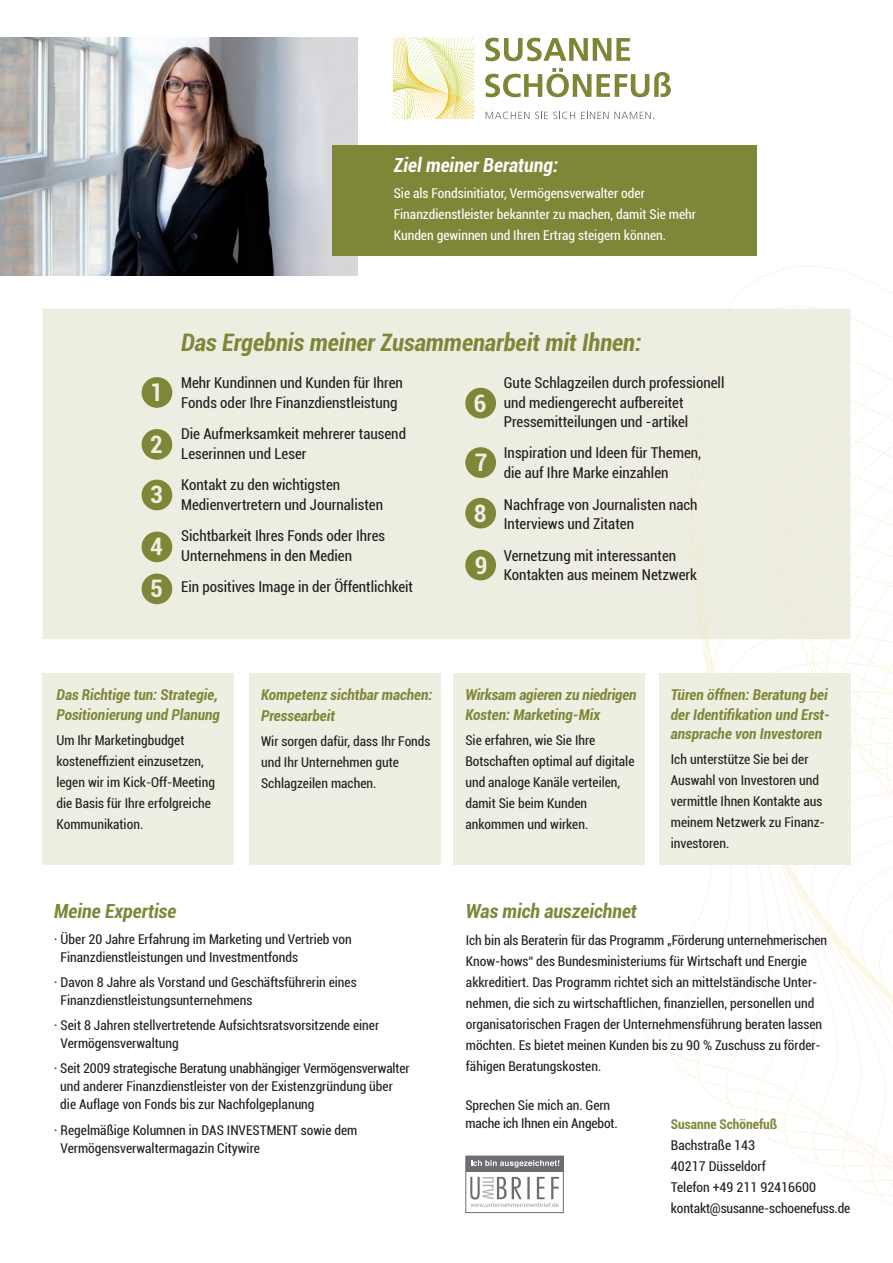
<style>
.page{position:relative;width:893px;height:1263px;background:#fff}
.page>*{position:absolute;margin:0;border:0;box-sizing:border-box;transform-origin:0 0}
.t1{font:italic 700 condensed 24.15px "Roboto";color:#7f8638}
.t2{font:700 condensed 24.15px "Roboto";color:#eeefe3}
.t3{font:italic 700 condensed 19.5px "Roboto";color:#7f8638}
.t4{font:italic 700 condensed 19.5px "Roboto";color:#fff}
.t5{font:condensed 15px/19.5px "Roboto";color:#231f20}
.t6{font:italic 700 condensed 15px/19.5px "Roboto";color:#7f8638}
.t7{font:condensed 13.5px/21px "Roboto";color:#231f20}
.t8{font:condensed 13.5px/21px "Roboto";color:#fff}
.t9{font:700 condensed 13.5px "Roboto";color:#7f8638}
</style>
<div class="page">
<svg style="left:697px;top:1002px;width:196px;height:102px"></svg>
<div style="left:43px;top:309px;width:459px;height:330px;background:#edeee2"></div>
<div style="left:502px;top:309px;width:189px;height:330px;background:#edeee2"></div>
<svg style="left:691px;top:309px;width:202px;height:693px"></svg>
<img style="left:0;top:38px;width:357px;height:238px">
<svg style="left:485px;top:38px;width:145px;height:23px"></svg>
<svg style="left:485px;top:68px;width:106px;height:29px"></svg>
<svg style="left:597px;top:72px;width:74px;height:25px"></svg>
<svg style="left:486px;top:112px;width:43px;height:7px"></svg>
<svg style="left:535px;top:112px;width:40px;height:7px"></svg>
<svg style="left:581px;top:112px;width:73px;height:7px"></svg>
<svg style="left:393px;top:37px;width:81px;height:82px"></svg>
<div style="left:332px;top:145px;width:424px;height:111px;background:#7f8638"></div>
<div style="left:465px;top:1156px;width:99px;height:57px;border:1px solid #6c6d70"></div>
<svg style="left:470px;top:1177px;width:89px;height:30px"></svg>
<div style="left:466px;top:1156px;width:97px;height:15px;background:#6c6d70"></div>
<hr style="left:466px;top:1171px;width:97px;height:1px;background:#6c6d70">
<svg style="left:471px;top:1160px;width:88px;height:7px"></svg>
<div style="left:43px;top:674px;width:191px;height:191px;background:#eeefe3"></div>
<div style="left:659px;top:674px;width:191px;height:191px;background:#eeefe3"></div>
<div style="left:249px;top:674px;width:192px;height:191px;background:#eeefe3"></div>
<div style="left:454px;top:674px;width:191px;height:191px;background:#eeefe3"></div>
<div style="left:143px;top:378px;width:28px;height:29px;background:#7f8638;border-radius:50%"></div>
<div style="left:142px;top:377px;width:30px;height:31px;border:2px solid #7f8638;border-radius:50%"></div>
<div style="left:467px;top:389px;width:28px;height:28px;background:#7f8638;border-radius:50%"></div>
<div style="left:465px;top:388px;width:31px;height:30px;border:2px solid #7f8638;border-radius:50%"></div>
<div style="left:143px;top:575px;width:28px;height:28px;background:#7f8638;border-radius:50%"></div>
<div style="left:142px;top:573px;width:30px;height:31px;border:2px solid #7f8638;border-radius:50%"></div>
<div style="left:143px;top:481px;width:28px;height:28px;background:#7f8638;border-radius:50%"></div>
<div style="left:142px;top:480px;width:30px;height:30px;border:2px solid #7f8638;border-radius:50%"></div>
<div style="left:467px;top:499px;width:28px;height:28px;background:#7f8638;border-radius:50%"></div>
<div style="left:465px;top:498px;width:31px;height:30px;border:2px solid #7f8638;border-radius:50%"></div>
<div style="left:143px;top:430px;width:28px;height:28px;background:#7f8638;border-radius:50%"></div>
<div style="left:142px;top:429px;width:30px;height:31px;border:2px solid #7f8638;border-radius:50%"></div>
<div style="left:467px;top:448px;width:28px;height:29px;background:#7f8638;border-radius:50%"></div>
<div style="left:465px;top:447px;width:31px;height:31px;border:2px solid #7f8638;border-radius:50%"></div>
<div style="left:143px;top:533px;width:28px;height:28px;background:#7f8638;border-radius:50%"></div>
<div style="left:142px;top:531px;width:30px;height:31px;border:2px solid #7f8638;border-radius:50%"></div>
<div style="left:467px;top:551px;width:28px;height:28px;background:#7f8638;border-radius:50%"></div>
<div style="left:465px;top:550px;width:31px;height:30px;border:2px solid #7f8638;border-radius:50%"></div>
<h2 class="t4" style="left:394px;top:152px;width:166px">Ziel meiner Beratung:</h2>
<p class="t8" style="left:394px;top:182px;width:304px">Sie als Fondsinitiator, Vermögensverwalter oder<br>Finanzdienstleister bekannter zu machen, damit Sie mehr<br>Kunden gewinnen und Ihren Ertrag steigern können.</p>
<h1 class="t2" style="left:150px;top:375px;width:14px">1</h1>
<h1 class="t2" style="left:150px;top:427px;width:14px">2</h1>
<h1 class="t2" style="left:150px;top:478px;width:14px">3</h1>
<h1 class="t2" style="left:150px;top:530px;width:14px">4</h1>
<h1 class="t2" style="left:150px;top:572px;width:14px">5</h1>
<h1 class="t1" style="left:181px;top:326px;width:462px">Das Ergebnis meiner Zusammenarbeit mit Ihnen:</h1>
<p class="t5" style="left:181px;top:373px;width:223px">Mehr Kundinnen und Kunden für Ihren<br>Fonds oder Ihre Finanzdienstleistung</p>
<p class="t5" style="left:504px;top:373px;width:222px">Gute Schlagzeilen durch professionell und mediengerecht aufbereitet<br>Pressemitteilungen und -artikel</p>
<p class="t5" style="left:181px;top:424px;width:226px">Die Aufmerksamkeit mehrerer tausend<br>Leserinnen und Leser</p>
<h1 class="t2" style="left:474px;top:386px;width:14px">6</h1>
<p class="t5" style="left:504px;top:443px;width:199px">Inspiration und Ideen für Themen, die auf Ihre Marke einzahlen</p>
<h1 class="t2" style="left:475px;top:445px;width:14px">7</h1>
<p class="t5" style="left:181px;top:475px;width:203px">Kontakt zu den wichtigsten<br>Medienvertretern und Journalisten</p>
<p class="t5" style="left:504px;top:494px;width:195px">Nachfrage von Journalisten nach<br>Interviews und Zitaten</p>
<h1 class="t2" style="left:474px;top:496px;width:14px">8</h1>
<p class="t5" style="left:181px;top:526px;width:206px">Sichtbarkeit Ihres Fonds oder Ihres<br>Unternehmens in den Medien</p>
<p class="t5" style="left:504px;top:545px;width:195px">Vernetzung mit interessanten<br>Kontakten aus meinem Netzwerk</p>
<h1 class="t2" style="left:475px;top:548px;width:14px">9</h1>
<p class="t5" style="left:181px;top:577px;width:233px">Ein positives Image in der Öffentlichkeit</p>
<p class="t6" style="left:56px;top:684px;width:165px">Das Richtige tun: Strategie,<br>Positionierung und Planung</p>
<p class="t7" style="left:56px;top:729px;width:160px">Um Ihr Marketingbudget kosteneffizient einzusetzen, legen wir im Kick-Off-Meeting die Basis für Ihre erfolgreiche<br>Kommunikation.</p>
<p class="t6" style="left:261px;top:684px;width:173px;line-height:21px">Kompetenz sichtbar machen:<br>Pressearbeit</p>
<p class="t7" style="left:261px;top:731px;width:171px">Wir sorgen dafür, dass Ihr Fonds und Ihr Unternehmen gute<br>Schlagzeilen machen.</p>
<h2 class="t3" style="left:54px;top:898px;width:124px">Meine Expertise</h2>
<p class="t7" style="left:61px;top:929px;width:293px;line-height:18px;text-indent:-6px">· Über 20 Jahre Erfahrung im Marketing und Vertrieb von<br>Finanzdienstleistungen und Investmentfonds</p>
<p class="t7" style="left:61px;top:973px;width:298px;line-height:18px;text-indent:-6px">· Davon 8 Jahre als Vorstand und Geschäftsführerin eines<br>Finanzdienstleistungsunternehmens</p>
<p class="t7" style="left:61px;top:1016px;width:320px;line-height:18px;text-indent:-6px">· Seit 8 Jahren stellvertretende Aufsichtsratsvorsitzende einer<br>Vermögensverwaltung</p>
<p class="t7" style="left:60px;top:1059px;width:351px;line-height:18px;text-indent:-6px">· Seit 2009 strategische Beratung unabhängiger Vermögensverwalter und anderer Finanzdienstleister von der Existenzgründung über die Auflage von Fonds bis zur Nachfolgeplanung</p>
<p class="t7" style="left:61px;top:1120px;width:298px;line-height:18px;text-indent:-6px">· Regelmäßige Kolumnen in DAS INVESTMENT sowie dem<br>Vermögensverwaltermagazin Citywire</p>
<p class="t6" style="left:465px;top:684px;width:173px">Wirksam agieren zu niedrigen<br>Kosten: Marketing-Mix</p>
<p class="t7" style="left:465px;top:729px;width:171px">Sie erfahren, wie Sie Ihre<br>Botschaften optimal auf digitale und analoge Kanäle verteilen, damit Sie beim Kunden ankommen und wirken.</p>
<p class="t6" style="left:671px;top:684px;width:161px">Türen öffnen: Beratung bei der Identifikation und Erst&shy;ansprache von Investoren</p>
<p class="t7" style="left:671px;top:749px;width:155px">Ich unterstütze Sie bei der<br>Auswahl von Investoren und vermittle Ihnen Kontakte aus meinem Netzwerk zu Finanz&shy;investoren.</p>
<h2 class="t3" style="left:466px;top:898px;width:173px">Was mich auszeichnet</h2>
<p class="t7" style="left:466px;top:929px;width:363px">Ich bin als Beraterin für das Programm „Förderung unternehmerischen Know-hows“ des Bundesministeriums für Wirtschaft und Energie akkreditiert. Das Programm richtet sich an mittelständische Unter&shy;nehmen, die sich zu wirtschaftlichen, finanziellen, personellen und organisatorischen Fragen der Unternehmensführung beraten lassen möchten. Es bietet meinen Kunden bis zu 90 % Zuschuss zu förder&shy;fähigen Beratungskosten.</p>
<p class="t7" style="left:465px;top:1096px;width:154px;line-height:18px">Sprechen Sie mich an. Gern mache ich Ihnen ein Angebot.</p>
<p class="t9" style="left:671px;top:1115px;width:108px">Susanne Schönefuß</p>
<p class="t7" style="left:671px;top:1134px;width:181px">Bachstraße 143<br>40217 Düsseldorf<br>Telefon +49 211 92416600 kontakt@susanne-schoenefuss.de</p>
</div>
